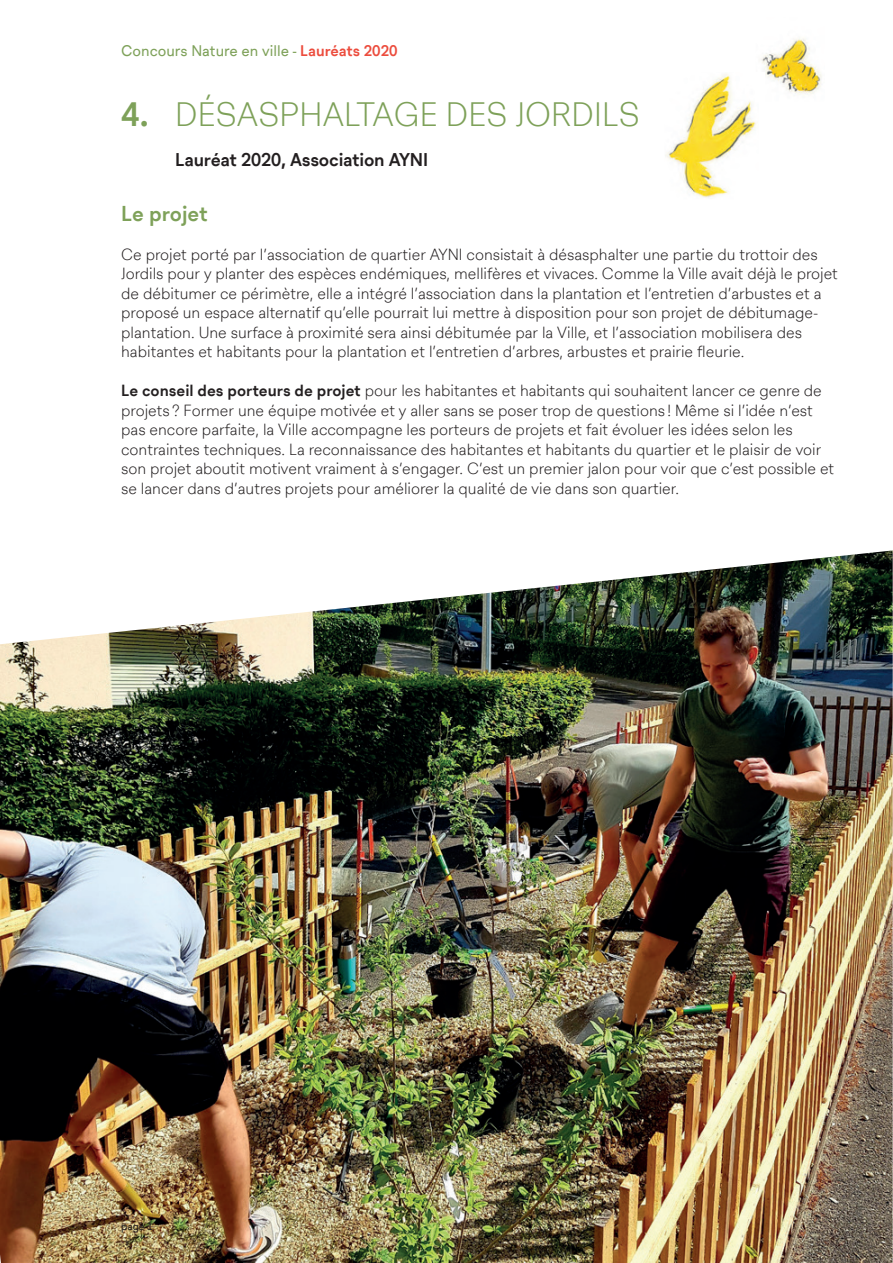
<style>
.page{position:relative;width:893px;height:1263px;background:#fff}
.page>*{position:absolute;margin:0;border:0;box-sizing:border-box;transform-origin:0 0}
.t1{font:300 33px "Lausanne";letter-spacing:.005em;color:#7ea159}
.t2{font:700 21px "Lausanne";color:#7ea159}
.t3{font:700 18px "Lausanne";letter-spacing:-.01em;color:#231f20}
.t4{font:300 15.75px/19.5px "Lausanne";color:#231f20}
.t5{font:15px "Lausanne";color:#7ea159}
.t6{font:10.5px "Lausanne";color:#231f20}
.s1{font-weight:700;color:#ec4c3d}
.s2{font-weight:700}
</style>
<div class="page">
<img style="left:0;top:550px;width:893px;height:713px">
<img style="left:665px;top:74px;width:93px;height:124px">
<img style="left:761px;top:38px;width:61px;height:57px">
<img style="left:756px;top:72px;width:8px;height:29px">
<p class="t5" style="left:121px;top:40px;width:278px">Concours Nature en ville - <span class="s1">Lauréats 2020</span></p>
<h1 class="t1" style="left:121px;top:90px;width:520px"><span class="s2">4.</span> DÉSASPHALTAGE DES JORDILS</h1>
<p class="t3" style="left:175px;top:147px;width:254px">Lauréat 2020, Association AYNI</p>
<h2 class="t2" style="left:121px;top:198px;width:88px">Le projet</h2>
<p class="t4" style="left:121px;top:245px;width:718px">Ce projet porté par l’association de quartier AYNI consistait à désasphalter une partie du trottoir des Jordils pour y planter des espèces endémiques, mellifères et vivaces. Comme la Ville avait déjà le projet de débitumer ce périmètre, elle a intégré l’association dans la plantation et l’entretien d’arbustes et a proposé un espace alternatif qu’elle pourrait lui mettre à disposition pour son projet de débitumage&shy;plantation. Une surface à proximité sera ainsi débitumée par la Ville, et l’association mobilisera des habitantes et habitants pour la plantation et l’entretien d’arbres, arbustes et prairie fleurie.</p>
<p class="t4" style="left:121px;top:381px;width:715px"><span class="s2">Le conseil des porteurs de projet</span> pour les habitantes et habitants qui souhaitent lancer ce genre de projets ? Former une équipe motivée et y aller sans se poser trop de questions ! Même si l’idée n’est pas encore parfaite, la Ville accompagne les porteurs de projets et fait évoluer les idées selon les contraintes techniques. La reconnaissance des habitantes et habitants du quartier et le plaisir de voir son projet aboutit motivent vraiment à s’engager. C’est un premier jalon pour voir que c’est possible et se lancer dans d’autres projets pour améliorer la qualité de vie dans son quartier.</p>
<p class="t6" style="left:121px;top:1219px;width:33px">page 1</p>
</div>
